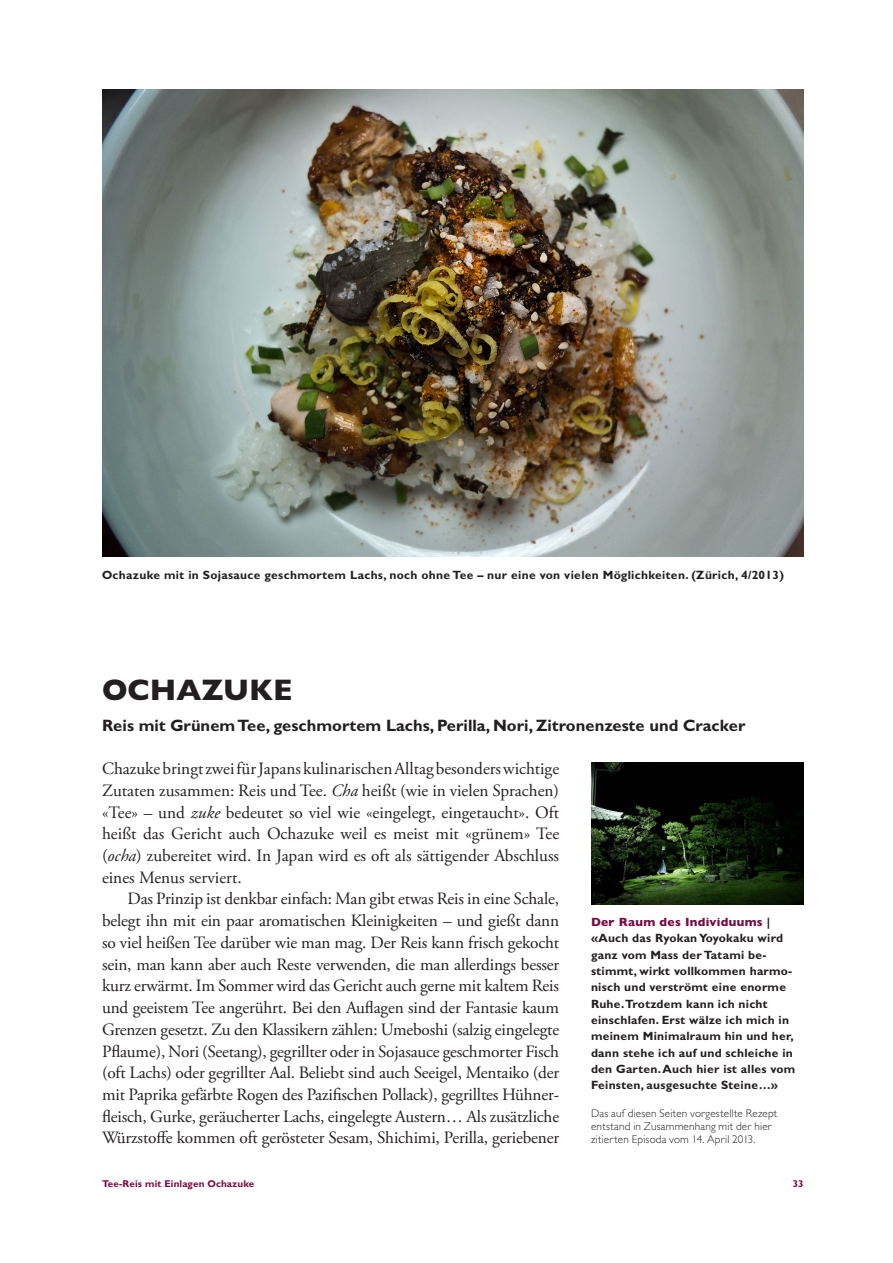
<style>
.page{position:relative;width:893px;height:1263px;background:#fff}
.page>*{position:absolute;margin:0;border:0;box-sizing:border-box;transform-origin:0 0}
.Titel_-_20_Heavy_GB{font:800 30px "Gill Sans MT Pro";color:#231f20}
.Lauftext_mit_Einzug{font:17.25px/21.8px "Adobe Garamond Pro";letter-spacing:-.01em;color:#231f20;text-align:justify}
.Lauftext_ohne_Einzug{font:17.25px/21.8px "Adobe Garamond Pro";color:#231f20;text-align:justify}
.Vorspann_-_11_Bold{font:700 16.5px "Gill Sans MT Pro";color:#231f20}
.Marginaltext_-_8_Bol{font:700 12px/16.4px "Gill Sans MT Pro";letter-spacing:.02em;color:#231f20}
.Bildlegende_-_8_Bold{font:700 12px "Gill Sans MT Pro";letter-spacing:.025em;color:#231f20}
.Anmerkungen_-_7_5_Li{font:300 11.25px/13px "Gill Sans MT Pro";letter-spacing:.015em;color:#231f20}
.t1{font:700 9.9px "Gill Sans MT Pro";letter-spacing:.01em;color:#780c42}
.s1{font-style:italic}
.s2{font-weight:800;color:#780c42}
</style>
<div class="page">
<img style="left:102px;top:89px;width:702px;height:468px">
<img style="left:591px;top:763px;width:213px;height:141px">
<p class="Bildlegende_-_8_Bold" style="left:102px;top:567px;width:683px">Ochazuke mit in Sojasauce geschmortem Lachs, noch ohne Tee – nur eine von vielen Möglichkeiten. (Zürich, 4/2013)</p>
<p class="Titel_-_20_Heavy_GB" style="left:102px;top:672px;width:192px">OCHAZUKE</p>
<p class="Vorspann_-_11_Bold" style="left:102px;top:715px;width:645px">Reis mit Grünem Tee, geschmortem Lachs, Perilla, Nori, Zitronenzeste und Cracker</p>
<p class="Lauftext_ohne_Einzug" style="left:102px;top:758px;width:459px">Chazuke bringt zwei für Japans kulinarischen Alltag besonders wichtige Zutaten zusammen: Reis und Tee. <span class="s1">Cha</span> heißt (wie in vielen Sprachen) «Tee» – und <span class="s1">zuke</span> bedeutet so viel wie «eingelegt, eingetaucht». Oft heißt das Gericht auch Ochazuke weil es meist mit «grünem» Tee (<span class="s1">ocha</span>) zubereitet wird. In Japan wird es oft als sättigender Abschluss eines Menus serviert.</p>
<p class="Lauftext_mit_Einzug" style="left:102px;top:889px;width:459px;text-indent:26px">Das Prinzip ist denkbar einfach: Man gibt etwas Reis in eine Schale, belegt ihn mit ein paar aromatischen Kleinigkeiten – und gießt dann so viel heißen Tee darüber wie man mag. Der Reis kann frisch gekocht sein, man kann aber auch Reste verwenden, die man allerdings besser kurz erwärmt. Im Sommer wird das Gericht auch gerne mit kaltem Reis und geeistem Tee angerührt. Bei den Auflagen sind der Fantasie kaum Grenzen gesetzt. Zu den Klassikern zählen: Umeboshi (salzig eingelegte Pflaume), Nori (Seetang), gegrillter oder in Sojasauce geschmorter Fisch (oft Lachs) oder gegrillter Aal. Beliebt sind auch Seeigel, Mentaiko (der mit Paprika gefärbte Rogen des Pazifischen Pollack), gegrilltes Hühner&shy;fleisch, Gurke, geräucherter Lachs, eingelegte Austern… Als zusätzliche Würzstoffe kommen oft gerösteter Sesam, Shichimi, Perilla, geriebener</p>
<p class="Marginaltext_-_8_Bol" style="left:591px;top:914px;width:206px"><span class="s2">Der Raum des Individuums</span> | «Auch das Ryokan Yoyokaku wird ganz vom Mass der Tatami be&shy;stimmt, wirkt vollkommen harmo&shy;nisch und verströmt eine enorme<br>Ruhe. Trotzdem kann ich nicht einschlafen. Erst wälze ich mich in meinem Minimalraum hin und her, dann stehe ich auf und schleiche in den Garten. Auch hier ist alles vom<br>Feinsten, ausgesuchte Steine…»</p>
<p class="Anmerkungen_-_7_5_Li" style="left:591px;top:1107px;width:188px">Das auf diesen Seiten vorgestellte Rezept entstand in Zusammenhang mit der hier zitierten Episoda vom 14. April 2013.</p>
<p class="t1" style="left:102px;top:1177px;width:154px">Tee-Reis mit Einlagen Ochazuke</p>
<p class="t1" style="left:793px;top:1177px;width:13px">33</p>
</div>
